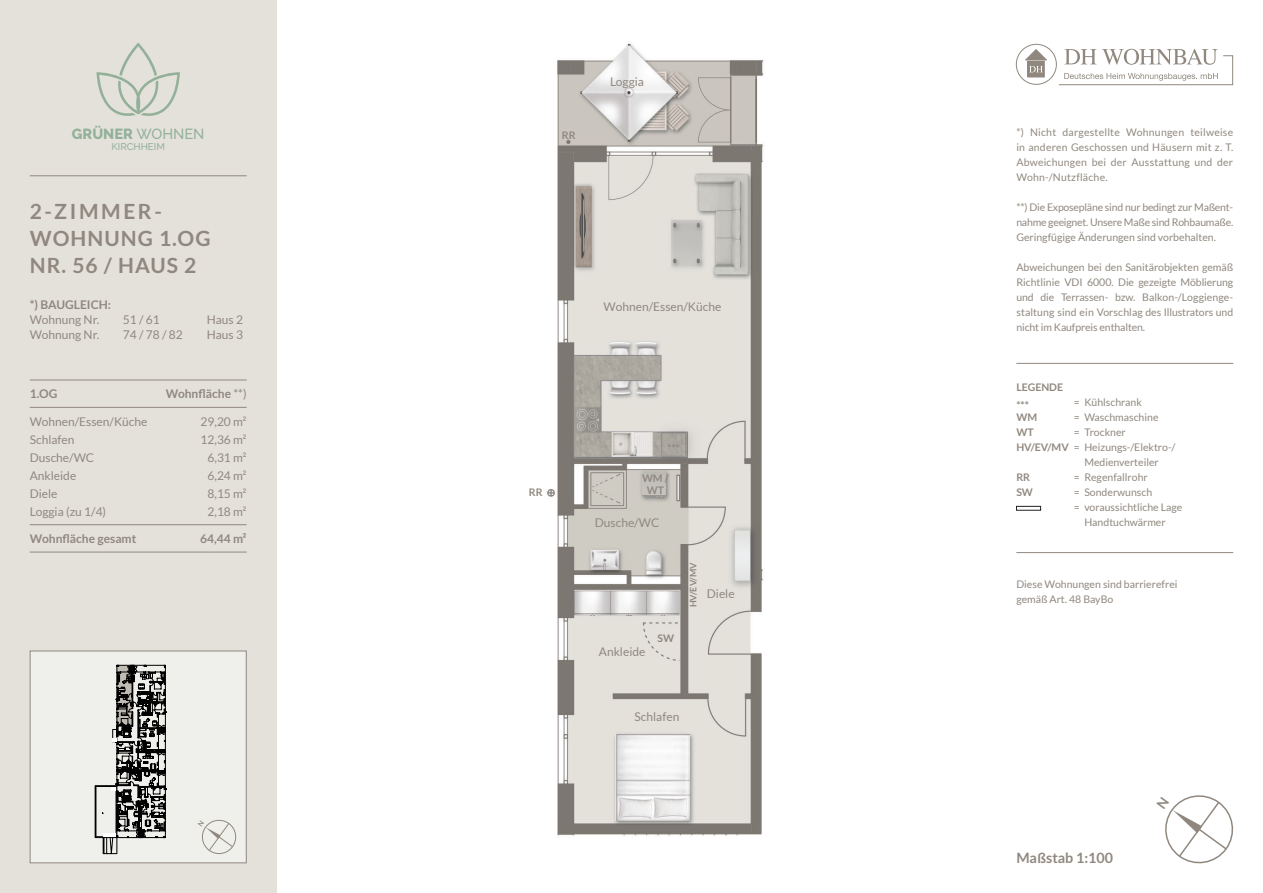
<style>
.page{position:relative;width:1263px;height:893px;background:#fff}
.page>*{position:absolute;margin:0;border:0;box-sizing:border-box;transform-origin:0 0}
.t1{font:700 21px/27px "Lato";letter-spacing:.05em;color:#90887f}
.t2{font:800 14.7px "Raleway";color:#93b199}
.t3{font:700 14.25px "Lato";color:#90887f}
.t4{font:12px "Lato";color:#90887f}
.t5{font:700 12px "Lato";color:#90887f}
.t6{font:10.5px/15px "Lato";color:#90887f;text-align:justify}
.t7{font:700 10.5px/18px "Lato";color:#90887f}
.t8{font:500 9.75px "Raleway";color:#93b199}
.t9{font:700 9px "Lato";color:#90887f}
.s1{font-weight:500}
.s2{font-weight:400}
.s3{font-weight:700}
</style>
<div class="page">
<div style="left:0;top:0;width:276px;height:893px;background:#e4e1db"></div>
<div style="left:30px;top:651px;width:217px;height:212px;background:#efefec;border:1px solid #90887f"></div>
<hr style="left:30px;top:380px;width:217px;height:1px;background:#90887f">
<hr style="left:30px;top:407px;width:217px;height:1px;background:#90887f">
<hr style="left:30px;top:524px;width:217px;height:1px;background:#90887f">
<hr style="left:30px;top:552px;width:217px;height:1px;background:#90887f">
<div style="left:1016px;top:506px;width:25px;height:4px;border:1px solid #231f20"></div>
<hr style="left:1016px;top:363px;width:217px;height:1px;background:#90887f">
<hr style="left:1016px;top:552px;width:217px;height:1px;background:#90887f">
<div style="left:1016px;top:44px;width:41px;height:41px;border:1px solid #90887f;border-radius:50%"></div>
<svg style="left:1029px;top:72px;width:14px;height:3px"></svg>
<div style="left:1027px;top:61px;width:18px;height:16px;border:1px solid #90887f"></div>
<svg style="left:1025px;top:49px;width:22px;height:23px"></svg>
<svg style="left:1058px;top:49px;width:175px;height:37px"></svg>
<hr style="left:30px;top:175px;width:217px;height:1px;background:#90887f">
<svg style="left:97px;top:43px;width:83px;height:73px"></svg>
<svg style="left:95px;top:665px;width:71px;height:190px"></svg>
<img style="left:547px;top:43px;width:217px;height:793px">
<svg style="left:1165px;top:795px;width:69px;height:69px"></svg>
<svg style="left:202px;top:819px;width:35px;height:35px"></svg>
<h2 class="t2" style="left:72px;top:125px;width:134px">GRÜNER <span class="s1">WOHNEN</span></h2>
<p class="t8" style="left:112px;top:141px;width:55px">KIRCHHEIM</p>
<h1 class="t1" style="left:30px;top:197px;width:182px">2-ZIMMER-<br>WOHNUNG 1.OG<br>NR. 56 / HAUS 2</h1>
<p class="t5" style="left:30px;top:298px;width:83px">*) BAUGLEICH:</p>
<p class="t4" style="left:30px;top:313px;width:71px">Wohnung Nr.</p>
<p class="t4" style="left:123px;top:313px;width:38px">51 / 61</p>
<p class="t4" style="left:207px;top:313px;width:38px">Haus 2</p>
<p class="t4" style="left:30px;top:328px;width:71px">Wohnung Nr.</p>
<p class="t4" style="left:123px;top:328px;width:61px">74 / 78 / 82</p>
<p class="t4" style="left:207px;top:328px;width:38px">Haus 3</p>
<p class="t5" style="left:30px;top:387px;width:29px">1.OG</p>
<p class="t5" style="left:166px;top:387px;width:82px">Wohnfläche <span class="s2">**)</span></p>
<p class="t4" style="left:30px;top:415px;width:119px">Wohnen/Essen/Küche</p>
<p class="t4" style="left:201px;top:415px;width:48px">29,20 m²</p>
<p class="t4" style="left:30px;top:433px;width:46px">Schlafen</p>
<p class="t4" style="left:201px;top:433px;width:48px">12,36 m²</p>
<p class="t4" style="left:30px;top:451px;width:66px">Dusche/WC</p>
<p class="t4" style="left:207px;top:451px;width:41px">6,31 m²</p>
<p class="t4" style="left:30px;top:469px;width:48px">Ankleide</p>
<p class="t4" style="left:207px;top:469px;width:41px">6,24 m²</p>
<p class="t4" style="left:30px;top:487px;width:29px">Diele</p>
<p class="t4" style="left:207px;top:487px;width:41px">8,15 m²</p>
<p class="t4" style="left:30px;top:505px;width:78px">Loggia (zu 1/4)</p>
<p class="t4" style="left:207px;top:505px;width:41px">2,18 m²</p>
<p class="t5" style="left:30px;top:532px;width:108px">Wohnfläche gesamt</p>
<p class="t5" style="left:200px;top:532px;width:48px">64,44 m²</p>
<p class="t7" style="left:562px;top:126px;width:15px">RR</p>
<p class="t4" style="left:610px;top:75px;width:36px">Loggia</p>
<p class="t7" style="left:529px;top:483px;width:15px">RR</p>
<p class="t4" style="left:604px;top:300px;width:119px">Wohnen/Essen/Küche</p>
<p class="t7" style="left:667px;top:439px;width:14px">***</p>
<p class="t7" style="left:642px;top:472px;width:28px;line-height:12px;text-align:center">WM /<br>WT</p>
<p class="t4" style="left:595px;top:516px;width:66px">Dusche/WC</p>
<p class="t4" style="left:599px;top:645px;width:48px">Ankleide</p>
<p class="t7" style="left:657px;top:629px;width:18px">SW</p>
<p class="t9" style="left:688px;top:607px;width:46px;rotate:-90deg">HV/EV/MV</p>
<p class="t4" style="left:707px;top:586px;width:29px">Diele</p>
<p class="t4" style="left:635px;top:710px;width:46px">Schlafen</p>
<p class="t6" style="left:1016px;top:125px;width:218px">*) Nicht dargestellte Wohnungen teilweise in anderen Geschossen und Häusern mit z. T.<br>Abweichungen bei der Ausstattung und der Wohn-/Nutzfläche.</p>
<p class="t6" style="left:1016px;top:200px;width:218px">**) Die Exposepläne sind nur bedingt zur Maßent&shy;nahme geeignet. Unsere Maße sind Rohbaumaße.<br>Geringfügige Änderungen sind vorbehalten.</p>
<p class="t6" style="left:1016px;top:260px;width:218px">Abweichungen bei den Sanitärobjekten gemäß Richtlinie VDI 6000. Die gezeigte Möblierung und die Terrassen- bzw. Balkon-/Loggienge&shy;staltung sind ein Vorschlag des Illustrators und nicht im Kaufpreis enthalten.</p>
<p class="t7" style="left:1016px;top:378px;width:48px">LEGENDE ***</p>
<p class="t6" style="left:1074px;top:395px;width:70px">= Kühlschrank</p>
<p class="t7" style="left:1016px;top:408px;width:22px">WM</p>
<p class="t6" style="left:1074px;top:410px;width:86px">= Waschmaschine</p>
<p class="t7" style="left:1016px;top:423px;width:19px">WT</p>
<p class="t6" style="left:1074px;top:425px;width:54px">= Trockner</p>
<p class="t6" style="left:1016px;top:440px;width:160px"><span class="s3">HV/EV/MV</span> = Heizungs-/Elektro-/</p>
<p class="t6" style="left:1084px;top:455px;width:76px">Medienverteiler</p>
<p class="t7" style="left:1016px;top:468px;width:15px">RR</p>
<p class="t6" style="left:1074px;top:470px;width:75px">= Regenfallrohr</p>
<p class="t7" style="left:1016px;top:483px;width:18px">SW</p>
<p class="t6" style="left:1074px;top:485px;width:80px">= Sonderwunsch</p>
<p class="t6" style="left:1074px;top:500px;width:110px">= voraussichtliche Lage</p>
<p class="t6" style="left:1084px;top:515px;width:83px">Handtuchwärmer</p>
<p class="t6" style="left:1016px;top:577px;width:163px">Diese Wohnungen sind barrierefrei gemäß Art. 48 BayBo</p>
<h3 class="t3" style="left:1016px;top:849px;width:98px">Maßstab 1:100</h3>
</div>
